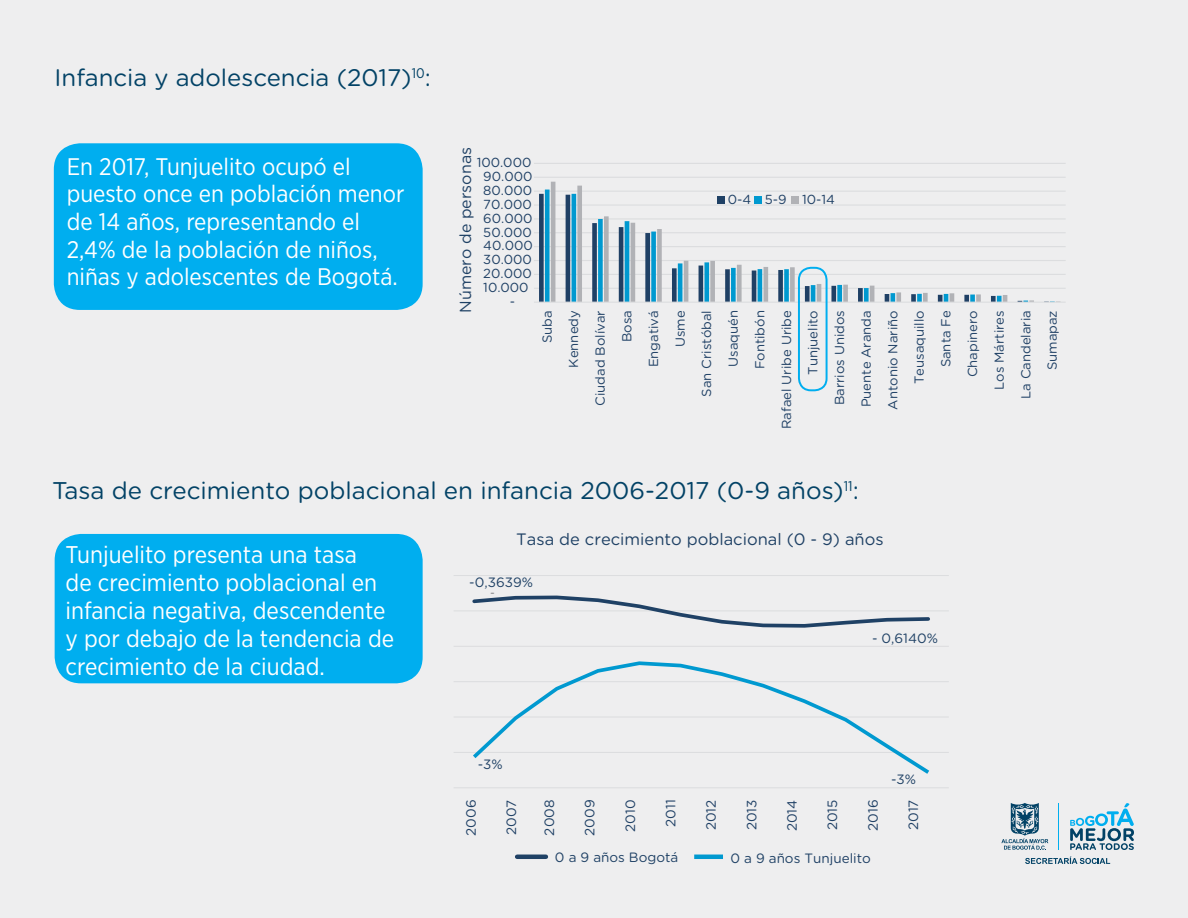
<style>
.page{position:relative;width:1188px;height:918px;background:#eeeeef}
.page>*{position:absolute;margin:0;border:0;box-sizing:border-box;transform-origin:0 0}
.t1{font:24.15px/27.8px "Gotham Narrow";color:#fff}
.t2{font:24.15px "Gotham Rounded";color:#024266}
.t3{font:24px/27.6px "Gotham Narrow";color:#fff}
.t4{font:24px "Gotham Rounded";color:#024266}
.t5{font:16.5px "Gotham Rounded";color:#1f4165}
.t6{font:16.05px "Gotham Rounded";color:#1f4165}
.t7{font:13.5px "Gotham Rounded";color:#1f4065}
.t8{font:13.5px "Gotham Rounded";color:#1f4165}
.t9{font:13.05px/26.5px "Gotham Rounded";color:#1f4065;text-align:right}
.t10{font:11.25px "Calibri";color:#636366;scale:1.2 1}
.s1{color:#1f4165}
</style>
<div class="page">
<hr style="left:1059px;top:803px;width:1px;height:47px;background:#00aeef">
<svg style="left:1070px;top:803px;width:64px;height:47px"></svg>
<svg style="left:1001px;top:803px;width:47px;height:47px"></svg>
<svg style="left:1025px;top:857px;width:85px;height:7px"></svg>
<hr style="left:534px;top:288px;width:532px;height:1px;background:#dcdddf">
<hr style="left:534px;top:274px;width:532px;height:1px;background:#dcdddf">
<hr style="left:534px;top:260px;width:532px;height:1px;background:#dcdddf">
<hr style="left:534px;top:246px;width:532px;height:1px;background:#dcdddf">
<hr style="left:534px;top:232px;width:532px;height:1px;background:#dcdddf">
<hr style="left:534px;top:218px;width:532px;height:2px;background:#dcdddf">
<hr style="left:534px;top:204px;width:532px;height:2px;background:#dcdddf">
<hr style="left:534px;top:191px;width:532px;height:1px;background:#dcdddf">
<hr style="left:534px;top:177px;width:532px;height:1px;background:#dcdddf">
<hr style="left:534px;top:163px;width:532px;height:1px;background:#dcdddf">
<svg style="left:551px;top:182px;width:510px;height:120px"></svg>
<hr style="left:534px;top:302px;width:532px;height:1px;background:#dcdddf">
<div style="left:718px;top:196px;width:7px;height:7px;background:#1f4065"></div>
<div style="left:755px;top:196px;width:7px;height:7px;background:#0099d0"></div>
<div style="left:792px;top:196px;width:7px;height:7px;background:#b1b2b6"></div>
<div style="left:55px;top:534px;width:368px;height:149px;background:#00aeef;border-radius:26px"></div>
<div style="left:54px;top:143px;width:369px;height:167px;background:#00aeef;border-radius:26px"></div>
<div style="left:798px;top:267px;width:30px;height:124px;border:2px solid #00aeef;border-radius:12px"></div>
<hr style="left:517px;top:855px;width:29px;height:4px;background:#1f4165">
<hr style="left:694px;top:855px;width:29px;height:4px;background:#0099d0">
<hr style="left:454px;top:787px;width:495px;height:1px;background:#dcdddf">
<hr style="left:454px;top:752px;width:495px;height:1px;background:#dcdddf">
<hr style="left:454px;top:716px;width:495px;height:2px;background:#dcdddf">
<hr style="left:454px;top:681px;width:495px;height:1px;background:#dcdddf">
<hr style="left:454px;top:646px;width:495px;height:1px;background:#dcdddf">
<hr style="left:454px;top:610px;width:495px;height:1px;background:#dcdddf">
<hr style="left:454px;top:575px;width:495px;height:1px;background:#dcdddf">
<svg style="left:472px;top:595px;width:458px;height:33px"></svg>
<svg style="left:473px;top:661px;width:457px;height:113px"></svg>
<h2 class="t4" style="left:55px;top:61px;width:378px">Infancia y adolescencia (2017)<sup>10</sup>:</h2>
<h2 class="t3" style="left:67px;top:152px;width:339px">En 2017, Tunjuelito ocupó el puesto once en población menor de 14 años, representando el<br>2,4% de la población de niños, niñas y adolescentes de Bogotá.</h2>
<p class="t6" style="left:455px;top:313px;width:167px;rotate:-90deg">Número de personas</p>
<p class="t9" style="left:477px;top:149px;width:56px">100.000</p>
<p class="t9" style="left:483px;top:163px;width:51px">90.000</p>
<p class="t9" style="left:483px;top:176px;width:50px">80.000</p>
<p class="t9" style="left:483px;top:190px;width:50px">70.000</p>
<p class="t9" style="left:483px;top:204px;width:51px">60.000</p>
<p class="t9" style="left:483px;top:218px;width:50px">50.000</p>
<p class="t9" style="left:483px;top:232px;width:51px">40.000</p>
<p class="t9" style="left:483px;top:246px;width:50px">30.000</p>
<p class="t9" style="left:483px;top:260px;width:50px">20.000</p>
<p class="t9" style="left:483px;top:274px;width:47px">10.000</p>
<p class="t9" style="left:510px;top:287px;width:7px">-</p>
<p class="t9" style="left:728px;top:185px;width:109px">0-4 5-9 10-14</p>
<p class="t9" style="left:533px;top:429px;width:120px;rotate:-90deg">Suba<br>Kennedy<br>Ciudad Bolívar<br>Bosa<br>Engativá<br>Usme<br>San Cristóbal<br>Usaquén<br>Fontibón<br>Rafael Uribe Uribe<br>Tunjuelito<br>Barrios Unidos<br>Puente Aranda<br>Antonio Nariño<br>Teusaquillo<br>Santa Fe<br>Chapinero<br>Los Mártires<br>La Candelaria<br>Sumapaz</p>
<h1 class="t2" style="left:52px;top:474px;width:808px">Tasa de crecimiento poblacional en infancia 2006-2017 (0-9 años)<sup>11</sup>:</h1>
<h1 class="t1" style="left:66px;top:541px;width:330px">Tunjuelito presenta una tasa<br>de crecimiento poblacional en infancia negativa, descendente y por debajo de la tendencia de crecimiento de la ciudad.</h1>
<p class="t5" style="left:516px;top:528px;width:369px">Tasa de crecimiento poblacional (0 - 9) años</p>
<p class="t8" style="left:469px;top:573px;width:65px">-0,3639%</p>
<p class="t10" style="left:491px;top:585px;width:5px">-</p>
<p class="t8" style="left:478px;top:755px;width:27px">-3%</p>
<p class="t8" style="left:872px;top:628px;width:68px">- 0,6140%</p>
<p class="t8" style="left:891px;top:770px;width:27px">-3%</p>
<p class="t7" style="left:462px;top:836px;width:38px;rotate:-90deg">2006</p>
<p class="t7" style="left:502px;top:835px;width:37px;rotate:-90deg">2007</p>
<p class="t7" style="left:540px;top:836px;width:37px;rotate:-90deg">2008</p>
<p class="t7" style="left:581px;top:836px;width:38px;rotate:-90deg">2009</p>
<p class="t7" style="left:621px;top:832px;width:34px;rotate:-90deg">2010</p>
<p class="t7" style="left:661px;top:827px;width:29px;rotate:-90deg">2011</p>
<p class="t7" style="left:702px;top:830px;width:32px;rotate:-90deg">2012</p>
<p class="t7" style="left:742px;top:830px;width:32px;rotate:-90deg">2013</p>
<p class="t7" style="left:783px;top:831px;width:33px;rotate:-90deg">2014</p>
<p class="t7" style="left:823px;top:830px;width:32px;rotate:-90deg">2015</p>
<p class="t7" style="left:864px;top:831px;width:33px;rotate:-90deg">2016</p>
<p class="t7" style="left:904px;top:830px;width:32px;rotate:-90deg">2017</p>
<p class="t8" style="left:555px;top:848px;width:125px">0 a 9 años Bogotá</p>
<p class="t7" style="left:731px;top:849px;width:142px"><span class="s1">0 a 9 años T</span>unjuelito</p>
</div>
